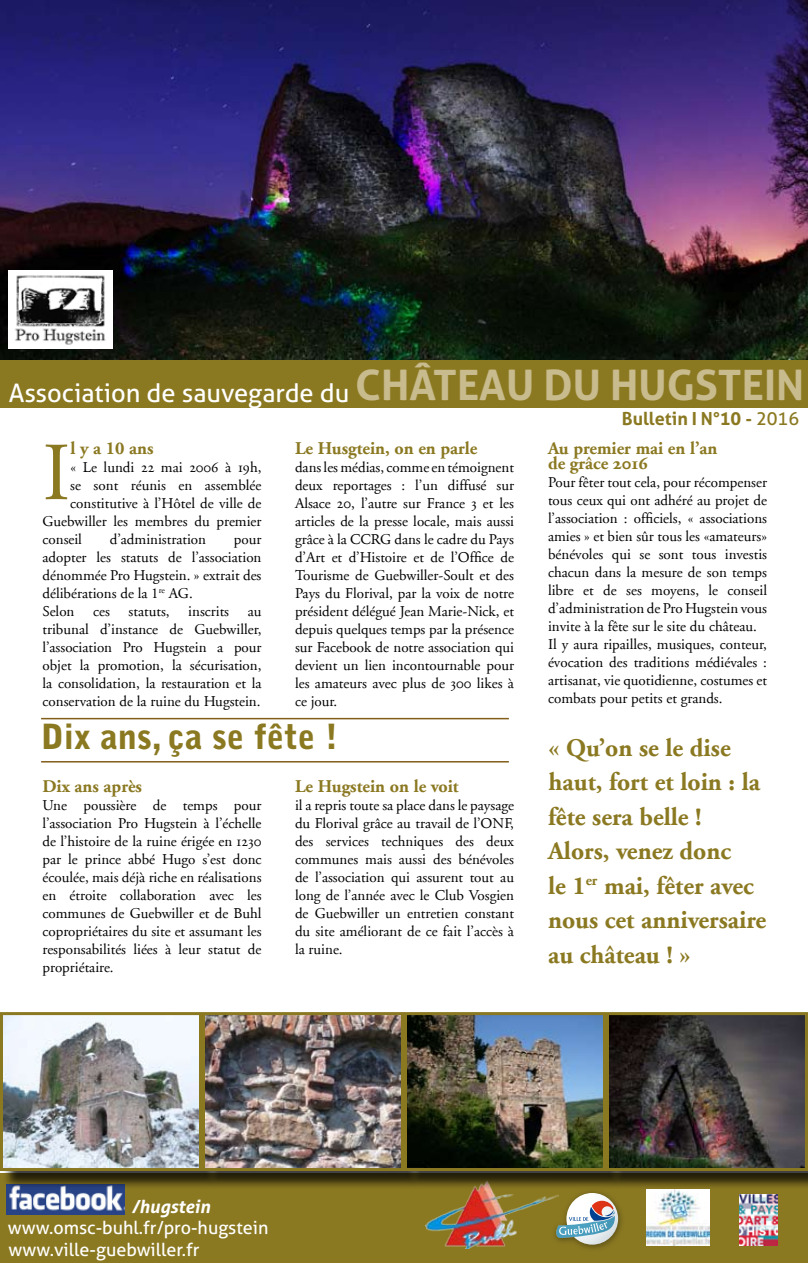
<style>
.page{position:relative;width:808px;height:1263px;background:#fff}
.page>*{position:absolute;margin:0;border:0;box-sizing:border-box;transform-origin:0 0}
.t1{font:82.35px "Adobe Garamond";color:#8b7922}
.t2{font:900 34.5px "Bell Gothic Std";color:#8b7922}
.t3{font:700 25.5px/34.5px "Adobe Garamond";color:#8b7922}
.t4{font:25.5px "Aller Typo";color:#fff}
.t5{font:700 18px/15px "Adobe Garamond";color:#8b7922}
.t6{font:18px/21.6px "Aller Typo";color:#fff}
.t7{font:700 18px "Aller Typo";color:#8b7922}
.t8{font:italic 700 18px "Aller Typo";color:#fff}
.t9{font:15px/18px "Adobe Garamond";color:#000;text-align:justify}
.s1{font-weight:700;font-size:42px;color:#c8bb8d}
.s2{font-family:"Adobe Garamond Regular SC"}
.s3{font-weight:400}
.s4{font-family:"Adobe Garamond Bold Os F";font-weight:400}
</style>
<div class="page">
<div style="left:0;top:359px;width:808px;height:48px;background:#8b7922"></div>
<img style="left:0;top:0;width:808px;height:359px">
<div style="left:0;top:1174px;width:808px;height:89px;background:#8b7922"></div>
<img style="left:7px;top:1196px;width:118px;height:18px">
<img style="left:9px;top:270px;width:103px;height:78px">
<img style="left:580px;top:1207px;width:42px;height:42px">
<svg style="left:559px;top:1196px;width:59px;height:49px"></svg>
<hr style="left:41px;top:718px;width:468px;height:1px;background:#835e1b">
<hr style="left:41px;top:761px;width:468px;height:1px;background:#835e1b">
<img style="left:426px;top:1196px;width:133px;height:52px">
<div style="left:2px;top:1014px;width:225px;height:182px;background:#000;opacity:.75"></div>
<img style="left:4px;top:1016px;width:194px;height:151px">
<div style="left:0;top:1012px;width:202px;height:159px;border:3px solid #8b7922"></div>
<div style="left:204px;top:1014px;width:225px;height:182px;background:#000;opacity:.75"></div>
<img style="left:206px;top:1016px;width:194px;height:151px">
<div style="left:202px;top:1012px;width:202px;height:159px;border:3px solid #8b7922"></div>
<div style="left:406px;top:1014px;width:225px;height:182px;background:#000;opacity:.75"></div>
<img style="left:408px;top:1016px;width:194px;height:151px">
<div style="left:404px;top:1012px;width:202px;height:159px;border:3px solid #8b7922"></div>
<div style="left:608px;top:1014px;width:200px;height:182px;background:#000;opacity:.75"></div>
<img style="left:610px;top:1016px;width:194px;height:151px">
<div style="left:606px;top:1012px;width:202px;height:159px;border:3px solid #8b7922"></div>
<img style="left:739px;top:1194px;width:39px;height:51px">
<img style="left:646px;top:1189px;width:63px;height:56px">
<h3 class="t4" style="left:9px;top:377px;width:797px">Association de sauvegarde du <span class="s1">CHÂTEAU DU HUGSTEIN</span></h3>
<h1 class="t1" style="left:43px;top:429px;width:29px">I</h1>
<p class="t5" style="left:70px;top:441px;width:85px">l y a 10 ans</p>
<p class="t9" style="left:70px;top:459px;width:193px">« Le lundi <span class="s2">22</span> mai <span class="s2">2006</span> à <span class="s2">19</span>h,</p>
<p class="t9" style="left:70px;top:477px;width:193px">se sont réunis en assemblée</p>
<p class="t9" style="left:70px;top:495px;width:193px">constitutive à l’Hôtel de ville de</p>
<p class="t9" style="left:43px;top:513px;width:220px">Guebwiller les membres du premier</p>
<p class="t9" style="left:43px;top:531px;width:41px">conseil</p>
<p class="t9" style="left:110px;top:531px;width:98px">d’administration</p>
<p class="t9" style="left:43px;top:531px;width:221px;text-align:left;text-indent:191px">pour adopter les statuts de l’association dénommée Pro Hugstein. » extrait des délibérations de la 1<sup>re</sup> AG.<br>Selon ces statuts, inscrits au tribunal d’instance de Guebwiller, l’association Pro Hugstein a pour objet la promotion, la sécurisation, la consolidation, la restauration et la conservation de la ruine du Hugstein.</p>
<p class="t5" style="left:295px;top:441px;width:184px">Le Husgtein, on en parle</p>
<p class="t9" style="left:295px;top:459px;width:221px">dans les médias, comme en témoignent deux reportages : l’un diffusé sur Alsace <span class="s2">20</span>, l’autre sur France <span class="s2">3</span> et les articles de la presse locale, mais aussi grâce à la CCRG dans le cadre du Pays d’Art et d’Histoire et de l’Office de Tourisme de Guebwiller-Soult et des Pays du Florival, par la voix de notre président délégué Jean Marie-Nick, et depuis quelques temps par la présence sur Facebook de notre association qui devient un lien incontournable pour les amateurs avec plus de <span class="s2">300</span> likes à ce jour.</p>
<h2 class="t2" style="left:41px;top:717px;width:299px">Dix ans, ça se fête !</h2>
<p class="t5" style="left:43px;top:779px;width:101px">Dix ans après</p>
<p class="t9" style="left:43px;top:797px;width:220px">Une poussière de temps pour l’association Pro Hugstein à l’échelle de l’histoire de la ruine érigée en <span class="s2">1230 </span>par le prince abbé Hugo s’est donc écoulée, mais déjà riche en réalisations en étroite collaboration avec les communes de Guebwiller et de Buhl copropriétaires du site et assumant les responsabilités liées à leur statut de propriétaire.</p>
<p class="t5" style="left:295px;top:779px;width:165px">Le Hugstein on le voit</p>
<p class="t9" style="left:295px;top:797px;width:220px">il a repris toute sa place dans le paysage du Florival grâce au travail de l’ONF, des services techniques des deux communes mais aussi des bénévoles de l’association qui assurent tout au long de l’année avec le Club Vosgien de Guebwiller un entretien constant du site améliorant de ce fait l’accès à la ruine.</p>
<p class="t7" style="left:622px;top:408px;width:179px">Bulletin I N°10 - <span class="s3">2016</span></p>
<p class="t5" style="left:548px;top:441px;width:171px">Au premier mai en l’an de grâce <span class="s4">2016</span></p>
<p class="t9" style="left:548px;top:474px;width:220px;text-align:left">Pour fêter tout cela, pour récompenser tous ceux qui ont adhéré au projet de l’association : officiels, « associations amies » et bien sûr tous les «amateurs» bénévoles qui se sont tous investis chacun dans la mesure de son temps libre et de ses moyens, le conseil d’administration de Pro Hugstein vous invite à la fête sur le site du château.<br>Il y aura ripailles, musiques, conteur, évocation des traditions médiévales : artisanat, vie quotidienne, costumes et combats pour petits et grands.</p>
<h3 class="t3" style="left:548px;top:731px;width:220px">« Qu’on se le dise haut, fort et loin : la fête sera belle !<br>Alors, venez donc<br>le 1<sup>er</sup> mai, fêter avec nous cet anniversaire au château ! »</h3>
<p class="t8" style="left:132px;top:1195px;width:80px">/hugstein</p>
<p class="t6" style="left:8px;top:1217px;width:262px">www.omsc-buhl.fr/pro-hugstein www.ville-guebwiller.fr</p>
</div>
